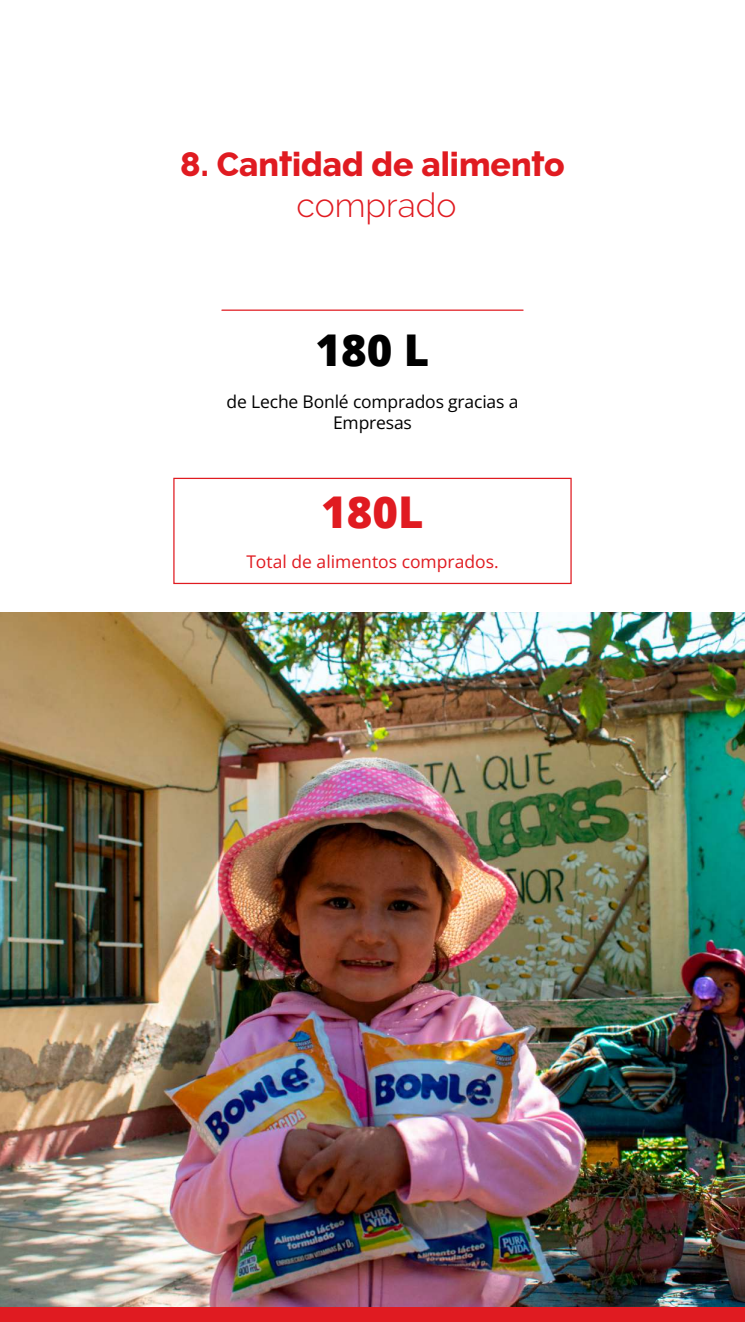
<style>
.page{position:relative;width:745px;height:1322px;background:#fff}
.page>*{position:absolute;margin:0;border:0;box-sizing:border-box;transform-origin:0 0}
.t1{font:800 43.75px "Open Sans";color:#e01b21}
.t2{font:800 43.75px "Open Sans";color:#000}
.t3{font:800 33.75px "Raleway";color:#e01b21}
.t4{font:300 33.75px "Raleway";color:#e01b21}
.t5{font:300 17.5px/21px "Open Sans";letter-spacing:-.01em;color:#000;text-align:center}
.t6{font:300 17.5px "Open Sans";color:#e01b21}
</style>
<div class="page">
<img style="left:0;top:612px;width:744px;height:695px">
<div style="left:173px;top:478px;width:398px;height:106px;border:1px solid #e01b21"></div>
<hr style="left:222px;top:309px;width:300px;height:2px;background:#e01b21">
<div style="left:0;top:1307px;width:744px;height:14px;background:#e01b21"></div>
<h2 class="t3" style="left:180px;top:145px;width:385px">8. Cantidad de alimento</h2>
<h2 class="t4" style="left:296px;top:185px;width:161px">comprado</h2>
<h1 class="t2" style="left:315px;top:316px;width:115px">180 L</h1>
<p class="t5" style="left:226px;top:390px;width:293px">de Leche Bonlé comprados gracias a<br>Empresas</p>
<h1 class="t1" style="left:321px;top:478px;width:104px">180L</h1>
<p class="t6" style="left:246px;top:549px;width:254px">Total de alimentos comprados.</p>
</div>
